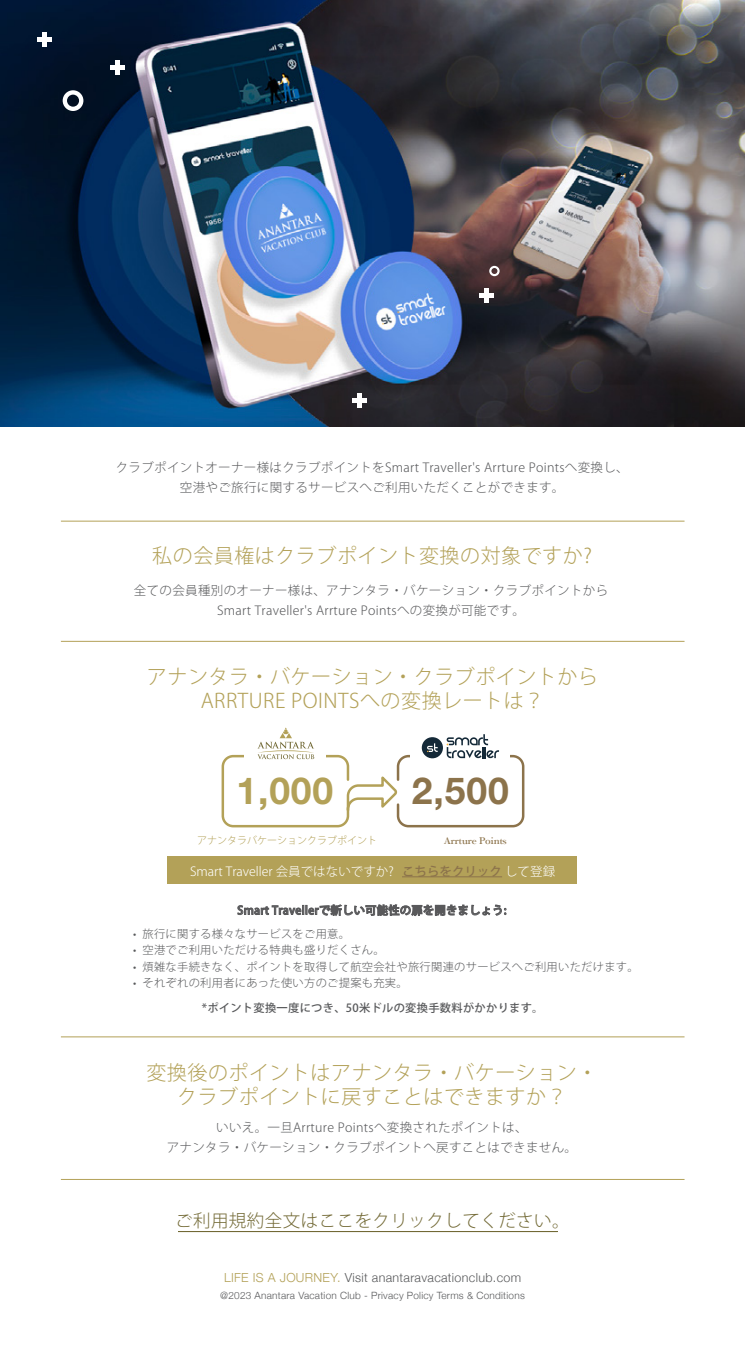
<style>
.page{position:relative;width:745px;height:1355px;background:#fff}
.page>*{position:absolute;margin:0;border:0;box-sizing:border-box;transform-origin:0 0}
.t1{font:700 37.25px "Helvetica Neue LT Std";color:#b3a158}
.t2{font:700 37.25px "Helvetica Neue LT Std";color:#8c734b}
.t3{font:300 20px/24px "Koz Go Pr 6 N";letter-spacing:.025em;color:#b3a158;text-align:center}
.t4{font:300 17.5px "Koz Go Pr 6 N";letter-spacing:.025em;color:#726935}
.t5{font:300 12.5px/20px "Koz Go Pr 6 N";letter-spacing:.025em;color:#58595b;text-align:center}
.t6{font:300 12.5px "Helvetica Neue";letter-spacing:.025em;color:#58595b}
.t7{font:300 12.5px "Koz Go Pr 6 N";color:#fff}
.t8{font:300 11.25px "Koz Go Pr 6 N";letter-spacing:.025em;color:#58595b}
.t9{font:500 11.25px "Koz Go Pr 6 N";letter-spacing:.025em;color:#58595b}
.t10{font:300 10px "Helvetica Neue";letter-spacing:.025em;color:#58595b}
.t11{font:300 10px "Koz Go Pr 6 N";color:#b3a158}
.t12{font:500 10px "M Sung PRC";color:#8c734b}
.s1{font-weight:500;color:#8c734b}
.s2{color:#b3a158}
</style>
<div class="page">
<img style="left:0;top:0;width:744px;height:426px">
<div style="left:167px;top:856px;width:409px;height:27px;background:#b3a158"></div>
<hr style="left:178px;top:1231px;width:379px;height:1px;background:#726935">
<hr style="left:61px;top:521px;width:623px;height:1px;background:#b3a158">
<hr style="left:61px;top:641px;width:623px;height:1px;background:#b3a158">
<hr style="left:61px;top:1036px;width:623px;height:1px;background:#b3a158">
<hr style="left:61px;top:1179px;width:623px;height:1px;background:#b3a158">
<hr style="left:402px;top:876px;width:100px;height:1px;background:#8c734b">
<div style="left:396px;top:755px;width:128px;height:72px;border:2px solid #8c734b;border-radius:10px"></div>
<div style="left:410px;top:749px;width:99px;height:12px;background:#fff"></div>
<svg style="left:221px;top:727px;width:178px;height:101px"></svg>
<svg style="left:446px;top:734px;width:52px;height:24px"></svg>
<div style="left:421px;top:737px;width:21px;height:21px;background:#142938;border-radius:50%"></div>
<svg style="left:427px;top:743px;width:10px;height:9px"></svg>
<div style="left:115px;top:61px;width:5px;height:14px;background:#fff"></div>
<hr style="left:110px;top:66px;width:15px;height:4px;background:#fff">
<hr style="left:43px;top:32px;width:4px;height:14px;background:#fff">
<hr style="left:37px;top:37px;width:15px;height:4px;background:#fff">
<svg style="left:63px;top:90px;width:20px;height:21px"></svg>
<hr style="left:357px;top:393px;width:4px;height:15px;background:#fff">
<div style="left:351px;top:398px;width:15px;height:5px;background:#fff"></div>
<hr style="left:484px;top:288px;width:4px;height:14px;background:#fff">
<hr style="left:479px;top:293px;width:14px;height:4px;background:#fff">
<svg style="left:489px;top:266px;width:10px;height:10px"></svg>
<svg style="left:237px;top:904px;width:269px;height:11px"></svg>
<p class="t5" style="left:116px;top:457px;width:514px">クラブポイントオーナー様はクラブポイントをSmart Traveller's Arrture Pointsへ変換し、空港やご旅行に関するサービスへご利用いただくことができます。</p>
<h2 class="t3" style="left:152px;top:544px;width:441px">私の会員権はクラブポイント変換の対象ですか?</h2>
<p class="t5" style="left:134px;top:580px;width:475px">全ての会員種別のオーナー様は、アナンタラ・バケーション・クラブポイントから<br>Smart Traveller's Arrture Pointsへの変換が可能です。</p>
<h2 class="t3" style="left:147px;top:665px;width:452px">アナンタラ・バケーション・クラブポイントから<br>ARRTURE POINTSへの変換レートは？</h2>
<h1 class="t1" style="left:236px;top:768px;width:98px">1,000</h1>
<h1 class="t2" style="left:411px;top:768px;width:98px">2,500</h1>
<p class="t11" style="left:197px;top:834px;width:181px">アナンタラバケーションクラブポイント</p>
<p class="t12" style="left:444px;top:833px;width:64px">Arrture Points</p>
<p class="t7" style="left:190px;top:864px;width:366px">Smart Traveller 会員ではないですか? <span class="s1">こちらをクリック</span> して登録</p>
<p class="t9" style="left:237px;top:904px;width:270px">Smart Travellerで新しい可能性の扉を開きましょう:</p>
<p class="t8" style="left:133px;top:927px;width:218px">• 旅行に関する様々なサービスをご用意。</p>
<p class="t8" style="left:133px;top:944px;width:253px">• 空港でご利用いただける特典も盛りだくさん。</p>
<p class="t8" style="left:133px;top:960px;width:507px">• 煩雑な手続きなく、ポイントを取得して航空会社や旅行関連のサービスへご利用いただけます。</p>
<p class="t8" style="left:133px;top:976px;width:276px">• それぞれの利用者にあった使い方のご提案も充実。</p>
<p class="t9" style="left:202px;top:1001px;width:343px">*ポイント変換一度につき、50米ドルの変換手数料がかかります。</p>
<h2 class="t3" style="left:146px;top:1060px;width:452px">変換後のポイントはアナンタラ・バケーション・クラブポイントに戻すことはできますか？</h2>
<p class="t5" style="left:167px;top:1117px;width:411px">いいえ。一旦Arrture Pointsへ変換されたポイントは、<br>アナンタラ・バケーション・クラブポイントへ戻すことはできません。</p>
<h3 class="t4" style="left:175px;top:1210px;width:396px">ご利用規約全文はここをクリックしてください。</h3>
<p class="t6" style="left:224px;top:1267px;width:298px"><span class="s2">LIFE IS A JOURNEY.</span> Visit anantaravacationclub.com</p>
<p class="t10" style="left:220px;top:1287px;width:306px">@2023 Anantara Vacation Club - Privacy Policy Terms &amp; Conditions</p>
</div>
